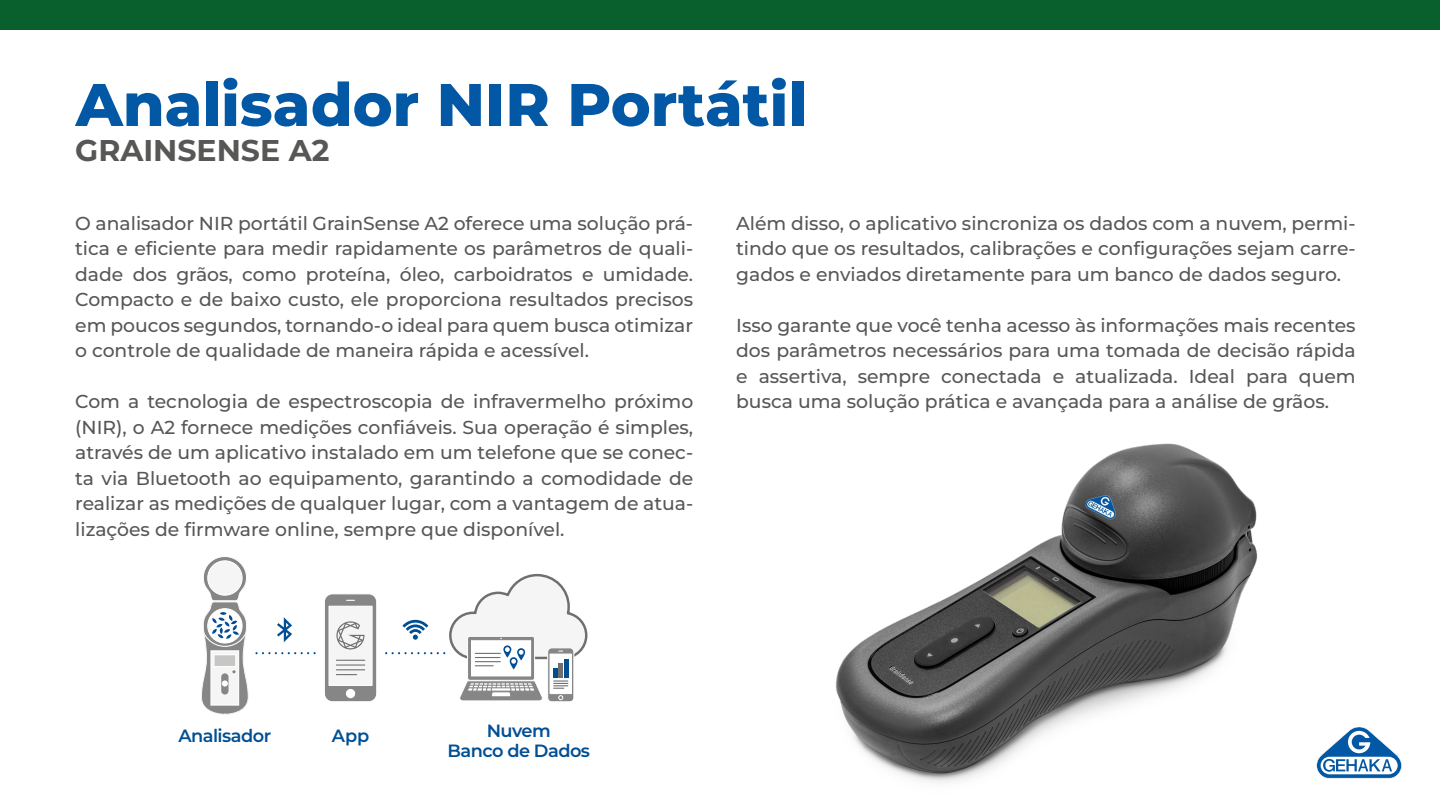
<style>
.page{position:relative;width:1440px;height:810px;background:#fff}
.page>*{position:absolute;margin:0;border:0;box-sizing:border-box;transform-origin:0 0}
.t1{font:800 60px "Montserrat";color:#0258a5}
.t2{font:700 30px "Montserrat";color:#575756}
.t3{font:500 18.75px/25.5px "Montserrat";color:#575756;text-align:justify}
.t4{font:600 17.77px/19.5px "Montserrat";letter-spacing:-.03em;color:#004f94;text-align:center}
</style>
<div class="page">
<img style="left:835px;top:443px;width:423px;height:340px">
<svg style="left:277px;top:617px;width:15px;height:25px"></svg>
<svg style="left:256px;top:652px;width:59px;height:2px"></svg>
<svg style="left:201px;top:557px;width:48px;height:158px"></svg>
<svg style="left:325px;top:594px;width:52px;height:108px"></svg>
<svg style="left:386px;top:573px;width:202px;height:129px"></svg>
<div style="left:222px;top:680px;width:6px;height:7px;background:#fff;border-radius:50%"></div>
<div style="left:0;top:0;width:1440px;height:30px;background:#09602c"></div>
<svg style="left:1316px;top:727px;width:86px;height:51px"></svg>
<h1 class="t1" style="left:76px;top:61px;width:733px">Analisador NIR Portátil</h1>
<h2 class="t2" style="left:75px;top:129px;width:256px">GRAINSENSE A2</h2>
<p class="t3" style="left:75px;top:210px;width:620px">O analisador NIR portátil GrainSense A2 oferece uma solução prá&shy;tica e eficiente para medir rapidamente os parâmetros de quali&shy;dade dos grãos, como proteína, óleo, carboidratos e umidade.<br>Compacto e de baixo custo, ele proporciona resultados precisos em poucos segundos, tornando-o ideal para quem busca otimizar o controle de qualidade de maneira rápida e acessível.</p>
<p class="t3" style="left:75px;top:388px;width:620px">Com a tecnologia de espectroscopia de infravermelho próximo (NIR), o A2 fornece medições confiáveis. Sua operação é simples, através de um aplicativo instalado em um telefone que se conec&shy;ta via Bluetooth ao equipamento, garantindo a comodidade de realizar as medições de qualquer lugar, com a vantagem de atua&shy;lizações de firmware online, sempre que disponível.</p>
<p class="t3" style="left:736px;top:209px;width:621px">Além disso, o aplicativo sincroniza os dados com a nuvem, permi&shy;tindo que os resultados, calibrações e configurações sejam carre&shy;gados e enviados diretamente para um banco de dados seguro.</p>
<p class="t3" style="left:736px;top:311px;width:621px">Isso garante que você tenha acesso às informações mais recentes dos parâmetros necessários para uma tomada de decisão rápida e assertiva, sempre conectada e atualizada. Ideal para quem busca uma solução prática e avançada para a análise de grãos.</p>
<p class="t4" style="left:178px;top:726px;width:94px">Analisador</p>
<p class="t4" style="left:332px;top:726px;width:39px">App</p>
<p class="t4" style="left:447px;top:721px;width:144px">Nuvem<br>Banco de Dados</p>
</div>
